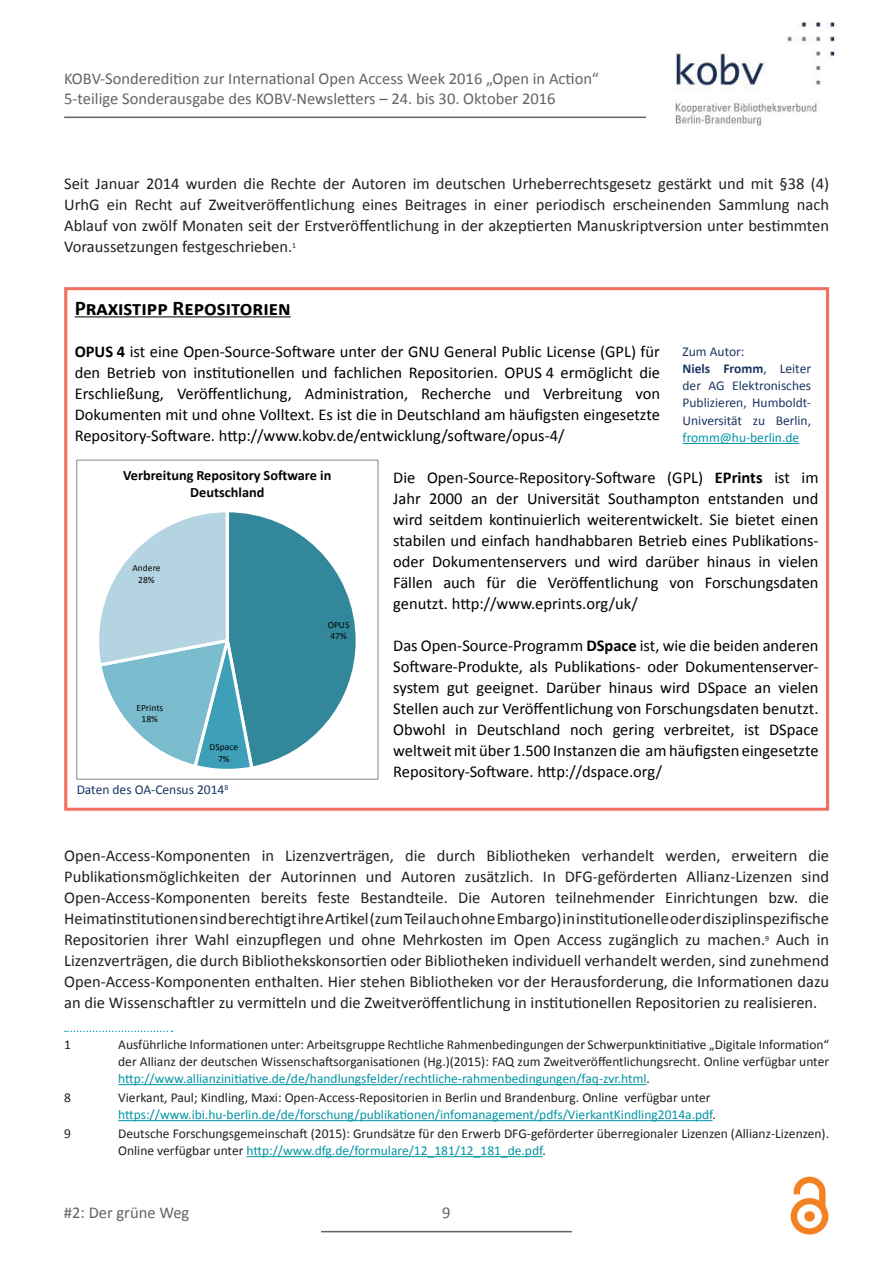
<style>
.page{position:relative;width:893px;height:1263px;background:#fff}
.page>*{position:absolute;margin:0;border:0;box-sizing:border-box;transform-origin:0 0}
.t1{font:700 21px "Calibri";color:#000}
.t2{font:16.5px/21px "Calibri";color:#231f20;text-align:justify}
.t3{font:16.5px/21px "Calibri";color:#000;text-align:justify}
.t4{font:16.5px/19.8px "Calibri";color:#626363}
.t5{font:700 14.25px/17.4px "Calibri";color:#040503;text-align:center}
.t6{font:13.5px/17.2px "Calibri";color:#231f20;text-align:justify}
.t7{font:13.5px/17.2px "Calibri";color:#0094a5}
.t8{font:13.5px/17.2px "Calibri";color:#1a3564}
.t9{font:9.45px/11.6px "Calibri";color:#040503;text-align:center}
.s1{font-weight:700}
.s2{color:#0094a5}
.s3{color:#231f20}
</style>
<div class="page">
<img style="left:675px;top:22px;width:160px;height:104px">
<hr style="left:64px;top:117px;width:582px;height:1px;background:#626363">
<hr style="left:321px;top:1231px;width:251px;height:1px;background:#626363">
<img style="left:790px;top:1176px;width:38px;height:59px">
<svg style="left:65px;top:1031px;width:107px;height:1px"></svg>
<hr style="left:118px;top:1084px;width:529px;height:1px;background:#0094a5">
<hr style="left:118px;top:1120px;width:594px;height:1px;background:#0094a5">
<hr style="left:246px;top:1156px;width:296px;height:1px;background:#0094a5">
<svg style="left:74px;top:316px;width:726px;height:464px"></svg>
<div style="left:77px;top:460px;width:301px;height:319px;background:#fff"></div>
<svg style="left:99px;top:512px;width:257px;height:257px"></svg>
<div style="left:76px;top:460px;width:302px;height:319px;border:1px solid #868686"></div>
<div style="left:64px;top:287px;width:765px;height:524px;border:3px solid #f26e5f"></div>
<p class="t4" style="left:64px;top:69px;width:536px">KOBV-Sonderedition zur International Open Access Week 2016 „Open in Action“<br>5-teilige Sonderausgabe des KOBV-Newsletters – 24. bis 30. Oktober 2016</p>
<p class="t2" style="left:64px;top:173px;width:766px">Seit Januar 2014 wurden die Rechte der Autoren im deutschen Urheberrechtsgesetz gestärkt und mit §38 (4)<br>UrhG ein Recht auf Zweitveröffentlichung eines Beitrages in einer periodisch erscheinenden Sammlung nach Ablauf von zwölf Monaten seit der Erstveröffentlichung in der akzeptierten Manuskriptversion unter bestimmten Voraussetzungen festgeschrieben.<sup>1</sup></p>
<p class="t1" style="left:75px;top:295px;width:217px">Praxistipp Repositorien</p>
<p class="t3" style="left:75px;top:341px;width:587px"><span class="s1">OPUS 4</span> ist eine Open-Source-Software unter der GNU General Public License (GPL) für den Betrieb von institutionellen und fachlichen Repositorien. OPUS 4 ermöglicht die Erschließung, Veröffentlichung, Administration, Recherche und Verbreitung von Dokumenten mit und ohne Volltext. Es ist die in Deutschland am häufigsten eingesetzte Repository-Software. http://www.kobv.de/entwicklung/software/opus-4/</p>
<p class="t3" style="left:393px;top:467px;width:427px">Die Open-Source-Repository-Software (GPL) <span class="s1">EPrints</span> ist im Jahr 2000 an der Universität Southampton entstanden und wird seitdem kontinuierlich weiterentwickelt. Sie bietet einen stabilen und einfach handhabbaren Betrieb eines Publikations&shy;oder Dokumentenservers und wird darüber hinaus in vielen Fällen auch für die Veröffentlichung von Forschungsdaten genutzt. http://www.eprints.org/uk/</p>
<p class="t3" style="left:393px;top:635px;width:427px">Das Open-Source-Programm <span class="s1">DSpace</span> ist, wie die beiden anderen Software-Produkte, als Publikations- oder Dokumentenserver&shy;system gut geeignet. Darüber hinaus wird DSpace an vielen Stellen auch zur Veröffentlichung von Forschungsdaten benutzt.<br>Obwohl in Deutschland noch gering verbreitet, ist DSpace weltweit mit über 1.500 Instanzen die am häufigsten eingesetzte Repository-Software. http://dspace.org/</p>
<p class="t8" style="left:682px;top:343px;width:130px">Zum Autor:<br><span class="s1">Niels Fromm</span>, Leiter der AG Elektronisches<br>Publizieren, Humboldt-<br>Universität zu Berlin,</p>
<p class="t7" style="left:682px;top:429px;width:118px">fromm@hu-berlin.de</p>
<p class="t5" style="left:123px;top:466px;width:210px">Verbreitung Repository Software in<br>Deutschland</p>
<p class="t9" style="left:132px;top:562px;width:30px">Andere<br>28%</p>
<p class="t9" style="left:328px;top:619px;width:23px;text-align:left">OPUS<br>47%</p>
<p class="t9" style="left:136px;top:702px;width:29px">EPrints<br>18%</p>
<p class="t9" style="left:209px;top:741px;width:30px">DSpace<br>7%</p>
<p class="t8" style="left:77px;top:781px;width:153px">Daten des OA-Census 2014<sup>8</sup></p>
<p class="t2" style="left:64px;top:845px;width:766px">Open-Access-Komponenten in Lizenzverträgen, die durch Bibliotheken verhandelt werden, erweitern die Publikationsmöglichkeiten der Autorinnen und Autoren zusätzlich. In DFG-geförderten Allianz-Lizenzen sind Open-Access-Komponenten bereits feste Bestandteile. Die Autoren teilnehmender Einrichtungen bzw. die Heimatinstitutionen sind berechtigt ihre Artikel (zum Teil auch ohne Embargo) in institutionelle oder disziplinspezifische Repositorien ihrer Wahl einzupflegen und ohne Mehrkosten im Open Access zugänglich zu machen.<sup>9</sup> Auch in Lizenzverträgen, die durch Bibliothekskonsortien oder Bibliotheken individuell verhandelt werden, sind zunehmend Open-Access-Komponenten enthalten. Hier stehen Bibliotheken vor der Herausforderung, die Informationen dazu an die Wissenschaftler zu vermitteln und die Zweitveröffentlichung in institutionellen Repositorien zu realisieren.</p>
<p class="t6" style="left:64px;top:1035px;width:8px">1</p>
<p class="t6" style="left:118px;top:1035px;width:712px">Ausführliche Informationen unter: Arbeitsgruppe Rechtliche Rahmenbedingungen der Schwerpunktinitiative „Digitale Information“ der Allianz der deutschen Wissenschaftsorganisationen (Hg.)(2015): FAQ zum Zweitveröffentlichungsrecht. Online verfügbar unter <span class="s2">http://www.allianzinitiative.de/de/handlungsfelder/rechtliche-rahmenbedingungen/faq-zvr.html</span>.</p>
<p class="t6" style="left:64px;top:1089px;width:8px">8</p>
<p class="t7" style="left:118px;top:1089px;width:599px"><span class="s3">Vierkant, Paul; Kindling, Maxi: Open-Access-Repositorien in Berlin und Brandenburg. Online verfügbar unter </span>https://www.ibi.hu-berlin.de/de/forschung/publikationen/infomanagement/pdfs/VierkantKindling2014a.pdf<span class="s3">.</span></p>
<p class="t6" style="left:64px;top:1125px;width:8px">9</p>
<p class="t6" style="left:118px;top:1125px;width:712px">Deutsche Forschungsgemeinschaft (2015): Grundsätze für den Erwerb DFG-geförderter überregionaler Lizenzen (Allianz-Lizenzen).<br>Online verfügbar unter <span class="s2">http://www.dfg.de/formulare/12_181/12_181_de.pdf</span>.</p>
<p class="t4" style="left:64px;top:1203px;width:127px">#2: Der grüne Weg</p>
<p class="t4" style="left:442px;top:1203px;width:10px">9</p>
</div>
